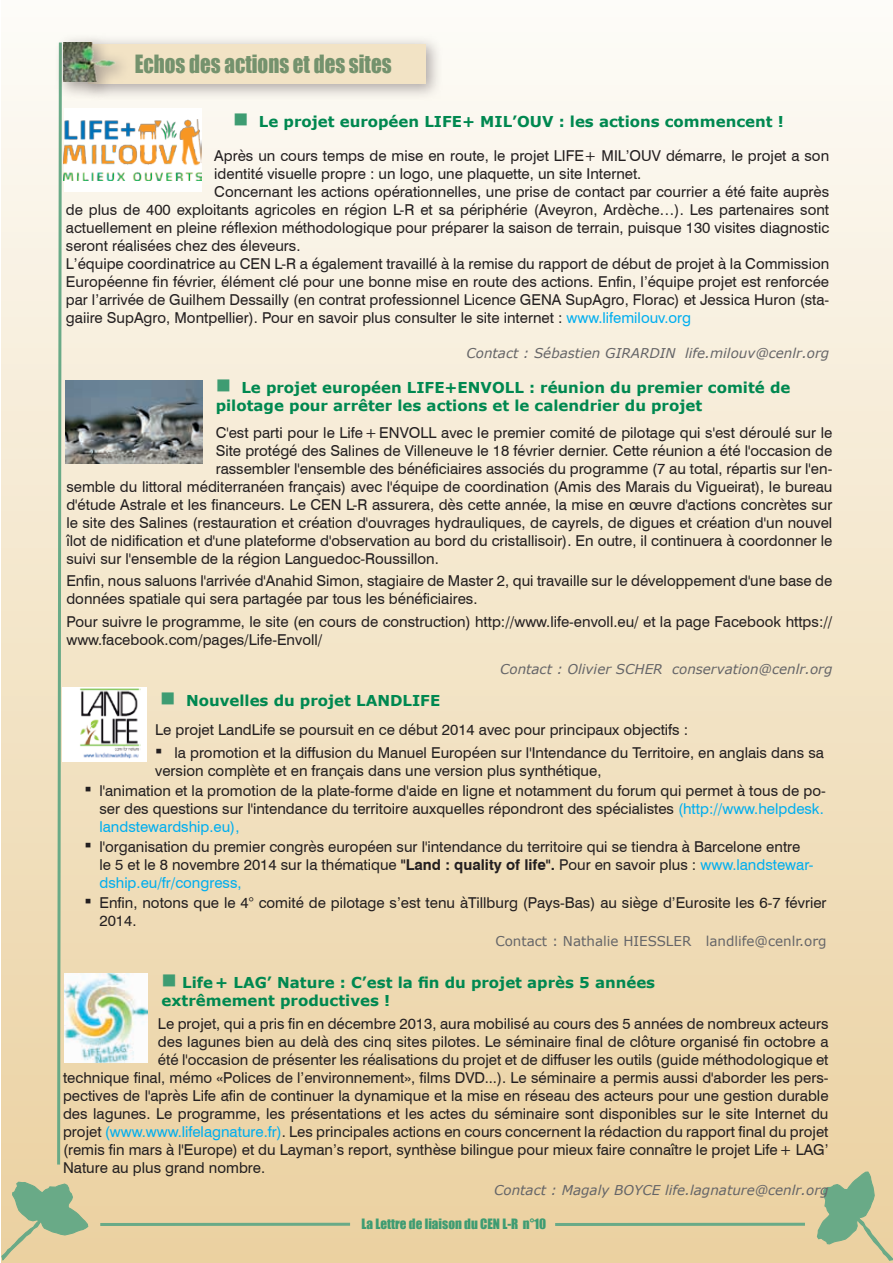
<style>
.page{position:relative;width:893px;height:1263px;background:#fff}
.page>*{position:absolute;margin:0;border:0;box-sizing:border-box;transform-origin:0 0}
.t1{font:23.1px "Impact";color:#74926d;scale:.91 1}
.t2{font:15px/18px "Swiss 721 BT";color:#231f20}
.t3{font:700 15px/18px "Verdana";color:#008850}
.t4{font:italic 13.5px "Verdana";color:#656568}
.t5{font:13.5px "Verdana";color:#656568}
.t6{font:13.2px "Impact";color:#3e9c72}
.s1{color:#3e9c72}
.s2{color:#00aeef}
.s3{font-family:"Verdana";font-weight:700;font-size:21px}
.s4{font-weight:700}
</style>
<div class="page">
<div style="left:1px;top:0;width:892px;height:1263px;background:linear-gradient(to bottom,#fdfbf7,#ead09e)"></div>
<svg style="left:816px;top:1171px;width:77px;height:90px"></svg>
<svg style="left:1px;top:1173px;width:88px;height:90px"></svg>
<hr style="left:100px;top:1223px;width:250px;height:3px;background:#69aa87">
<hr style="left:555px;top:1223px;width:250px;height:3px;background:#69aa87">
<svg style="left:56px;top:100px;width:7px;height:1067px"></svg>
<div style="left:63px;top:687px;width:84px;height:74px;background:#fff"></div>
<img style="left:80px;top:688px;width:60px;height:71px">
<div style="left:79px;top:35px;width:364px;height:66px;background:#999190;opacity:.75"></div>
<div style="left:88px;top:44px;width:337px;height:39px;background:#f2e3c5"></div>
<div style="left:55px;top:33px;width:77px;height:67px;background:#8f8682;opacity:.75"></div>
<img style="left:64px;top:43px;width:55px;height:39px">
<img style="left:64px;top:973px;width:83px;height:90px">
<div style="left:64px;top:108px;width:138px;height:84px;background:#fff"></div>
<img style="left:64px;top:120px;width:138px;height:60px">
<img style="left:65px;top:380px;width:138px;height:84px">
<h1 class="t1" style="left:135px;top:46px;width:284px">Echos des actions et des sites</h1>
<p class="t3" style="left:233px;top:112px;width:552px"><span class="s1">■</span> Le projet européen LIFE+ MIL’OUV : les actions commencent !</p>
<p class="t2" style="left:214px;top:147px;width:616px">Après un cours temps de mise en route, le projet LIFE+ MIL’OUV démarre, le projet a son</p>
<p class="t2" style="left:214px;top:165px;width:429px">identité visuelle propre : un logo, une plaquette, un site Internet.</p>
<p class="t2" style="left:214px;top:183px;width:616px">Concernant les actions opérationnelles, une prise de contact par courrier a été faite auprès</p>
<p class="t2" style="left:66px;top:201px;width:765px">de plus de 400 exploitants agricoles en région L-R et sa périphérie (Aveyron, Ardèche…). Les partenaires sont</p>
<p class="t2" style="left:66px;top:219px;width:765px">actuellement en pleine réflexion méthodologique pour préparer la saison de terrain, puisque 130 visites diagnostic</p>
<p class="t2" style="left:66px;top:237px;width:236px">seront réalisées chez des éleveurs.</p>
<p class="t2" style="left:66px;top:255px;width:765px">L’équipe coordinatrice au CEN L-R a également travaillé à la remise du rapport de début de projet à la Commission</p>
<p class="t2" style="left:66px;top:273px;width:765px">Européenne fin février, élément clé pour une bonne mise en route des actions. Enfin, l’équipe projet est renforcée</p>
<p class="t2" style="left:66px;top:291px;width:765px">par l’arrivée de Guilhem Dessailly (en contrat professionnel Licence GENA SupAgro, Florac) et Jessica Huron (sta-</p>
<p class="t2" style="left:66px;top:309px;width:627px">gaiire SupAgro, Montpellier). Pour en savoir plus consulter le site internet : <span class="s2">www.lifemilouv.org</span></p>
<p class="t4" style="left:466px;top:344px;width:364px">Contact : Sébastien GIRARDIN life.milouv@cenlr.org</p>
<p class="t3" style="left:216px;top:378px;width:576px"><span class="s1">■</span> Le projet européen LIFE+ENVOLL : réunion du premier comité de pilotage pour arrêter les actions et le calendrier du projet</p>
<p class="t2" style="left:216px;top:424px;width:618px">C'est parti pour le Life+ENVOLL avec le premier comité de pilotage qui s'est déroulé sur le</p>
<p class="t2" style="left:216px;top:442px;width:618px">Site protégé des Salines de Villeneuve le 18 février dernier. Cette réunion a été l'occasion de</p>
<p class="t2" style="left:216px;top:460px;width:618px">rassembler l'ensemble des bénéficiaires associés du programme (7 au total, répartis sur l'en-</p>
<p class="t2" style="left:66px;top:478px;width:767px">semble du littoral méditerranéen français) avec l'équipe de coordination (Amis des Marais du Vigueirat), le bureau</p>
<p class="t2" style="left:66px;top:496px;width:767px">d'étude Astrale et les financeurs. Le CEN L-R assurera, dès cette année, la mise en œuvre d'actions concrètes sur</p>
<p class="t2" style="left:66px;top:514px;width:767px">le site des Salines (restauration et création d'ouvrages hydrauliques, de cayrels, de digues et création d'un nouvel</p>
<p class="t2" style="left:66px;top:532px;width:767px">îlot de nidification et d'une plateforme d'observation au bord du cristallisoir). En outre, il continuera à coordonner le</p>
<p class="t2" style="left:66px;top:550px;width:374px">suivi sur l'ensemble de la région Languedoc-Roussillon.</p>
<p class="t2" style="left:66px;top:572px;width:767px">Enfin, nous saluons l'arrivée d'Anahid Simon, stagiaire de Master 2, qui travaille sur le développement d'une base de données spatiale qui sera partagée par tous les bénéficiaires.</p>
<p class="t2" style="left:66px;top:612px;width:768px">Pour suivre le programme, le site (en cours de construction) http://www.life-envoll.eu/ et la page Facebook https:// www.facebook.com/pages/Life-Envoll/</p>
<p class="t4" style="left:500px;top:660px;width:334px">Contact : Olivier SCHER conservation@cenlr.org</p>
<p class="t3" style="left:160px;top:691px;width:281px"><span class="s1">■</span> Nouvelles du projet LANDLIFE</p>
<p class="t2" style="left:155px;top:721px;width:534px">Le projet LandLife se poursuit en ce début 2014 avec pour principaux objectifs :</p>
<p class="t2" style="left:155px;top:743px;width:670px"><span class="s3">▪</span> la promotion et la diffusion du Manuel Européen sur l'Intendance du Territoire, en anglais dans sa version complète et en français dans une version plus synthétique,</p>
<p class="t2" style="left:99px;top:781px;width:728px;text-indent:-15px"><span class="s3">▪</span> l'animation et la promotion de la plate-forme d'aide en ligne et notamment du forum qui permet à tous de po&shy;ser des questions sur l'intendance du territoire auxquelles répondront des spécialistes <span class="s2">(http://www.helpdesk. landstewardship.eu),</span></p>
<p class="t2" style="left:99px;top:837px;width:715px;text-indent:-15px"><span class="s3">▪</span> l'organisation du premier congrès européen sur l'intendance du territoire qui se tiendra à Barcelone entre le 5 et le 8 novembre 2014 sur la thématique <span class="s4">"Land : quality of life".</span> Pour en savoir plus : <span class="s2">www.landstewar&shy;dship.eu/fr/congress,</span></p>
<p class="t2" style="left:99px;top:893px;width:729px;text-indent:-15px"><span class="s3">▪</span> Enfin, notons que le 4° comité de pilotage s’est tenu àTillburg (Pays-Bas) au siège d’Eurosite les 6-7 février<br>2014.</p>
<p class="t5" style="left:495px;top:933px;width:333px">Contact : Nathalie HIESSLER landlife@cenlr.org</p>
<p class="t3" style="left:162px;top:973px;width:495px"><span class="s1">■</span> Life+ LAG’ Nature : C’est la fin du projet après 5 années extrêmement productives !</p>
<p class="t2" style="left:158px;top:1014px;width:672px">Le projet, qui a pris fin en décembre 2013, aura mobilisé au cours des 5 années de nombreux acteurs</p>
<p class="t2" style="left:158px;top:1032px;width:672px">des lagunes bien au delà des cinq sites pilotes. Le séminaire final de clôture organisé fin octobre a</p>
<p class="t2" style="left:158px;top:1050px;width:672px">été l'occasion de présenter les réalisations du projet et de diffuser les outils (guide méthodologique et</p>
<p class="t2" style="left:63px;top:1068px;width:767px">technique final, mémo «Polices de l’environnement», films DVD...). Le séminaire a permis aussi d'aborder les pers-</p>
<p class="t2" style="left:63px;top:1086px;width:767px">pectives de l'après Life afin de continuer la dynamique et la mise en réseau des acteurs pour une gestion durable</p>
<p class="t2" style="left:63px;top:1104px;width:767px">des lagunes. Le programme, les présentations et les actes du séminaire sont disponibles sur le site Internet du</p>
<p class="t2" style="left:63px;top:1122px;width:767px">projet <span class="s2">(www.www.lifelagnature.fr)</span>. Les principales actions en cours concernent la rédaction du rapport final du projet</p>
<p class="t2" style="left:63px;top:1140px;width:767px">(remis fin mars à l'Europe) et du Layman’s report, synthèse bilingue pour mieux faire connaître le projet Life+ LAG’</p>
<p class="t2" style="left:63px;top:1158px;width:204px">Nature au plus grand nombre.</p>
<p class="t4" style="left:494px;top:1181px;width:336px">Contact : Magaly BOYCE life.lagnature@cenlr.org</p>
<p class="t6" style="left:362px;top:1213px;width:186px">La Lettre de liaison du CEN L-R n°10</p>
</div>
